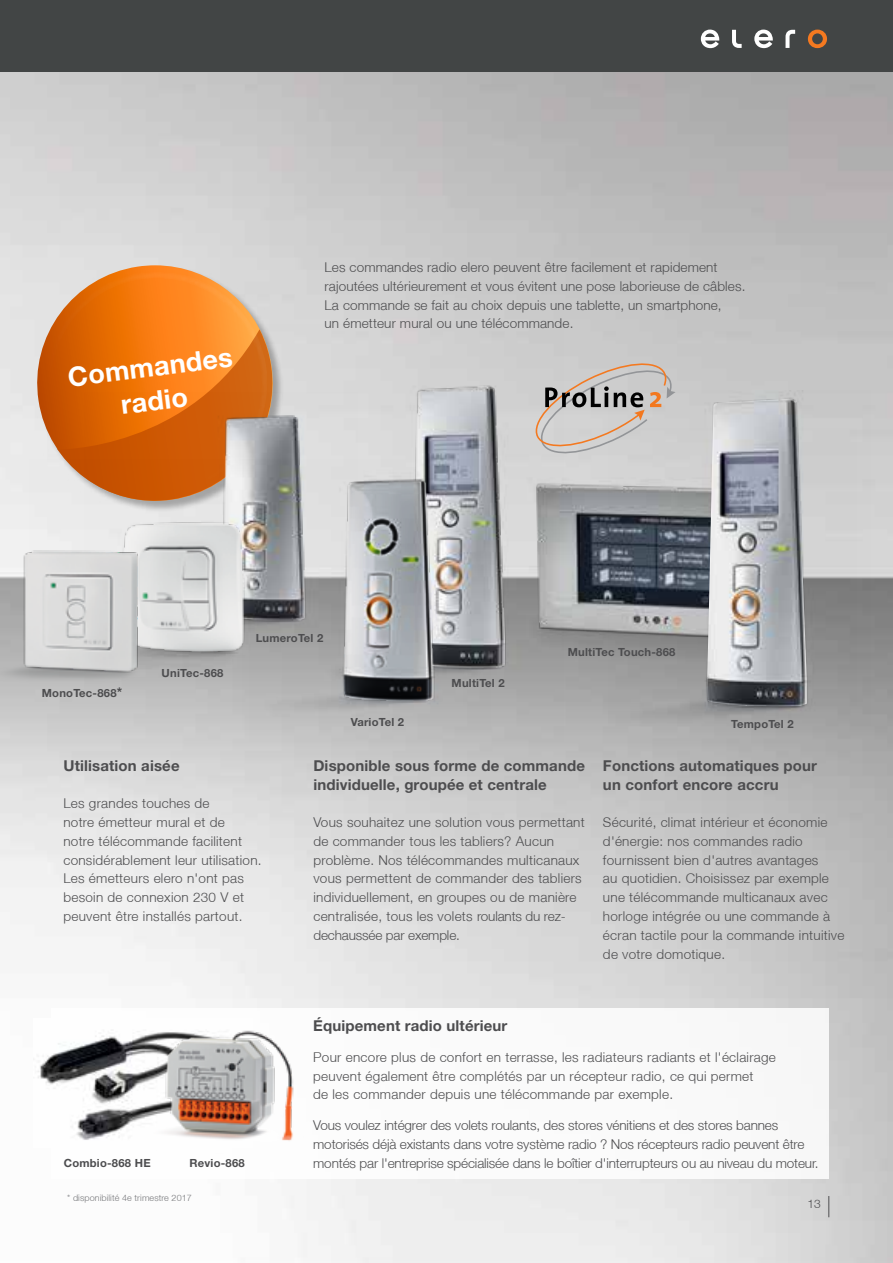
<style>
.page{position:relative;width:893px;height:1263px;background:#fff}
.page>*{position:absolute;margin:0;border:0;box-sizing:border-box;transform-origin:0 0}
.t1{font:700 27px/33.8px "Helvetica Neue LT Pro";color:#fff;text-align:center}
.t2{font:700 15px/18.8px "Helvetica Neue LT Pro";letter-spacing:.01em;color:#4d4d4f}
.t3{font:300 13.5px/18.8px "Helvetica Neue LT";letter-spacing:.02em;color:#4d4d4f}
.t4{font:300 13.5px/18.8px "Helvetica Neue LT";letter-spacing:-.01em;color:#4d4d4f}
.t5{font:300 12px "Helvetica Neue LT";color:#4d4d4f}
.t6{font:700 11.25px "Helvetica Neue LT Pro";letter-spacing:.02em;color:#4d4d4f}
.t7{font:300 9px "Helvetica Neue LT";letter-spacing:.01em;color:#77787b}
.s1{font-size:13.5px}
</style>
<div class="page">
<img style="left:0;top:71px;width:893px;height:1192px">
<img style="left:563px;top:470px;width:45px;height:236px">
<img style="left:250px;top:324px;width:313px;height:418px">
<img style="left:325px;top:369px;width:238px;height:373px">
<svg style="left:536px;top:359px;width:139px;height:94px;background:#c2bcb8"></svg>
<svg style="left:29px;top:265px;width:252px;height:194px;background:#dbd6d3"></svg>
<svg style="left:40px;top:267px;width:231px;height:192px;background:#e68635"></svg>
<img style="left:84px;top:393px;width:274px;height:66px">
<img style="left:29px;top:459px;width:213px;height:218px">
<img style="left:29px;top:517px;width:213px;height:157px">
<img style="left:242px;top:459px;width:248px;height:270px">
<div style="left:52px;top:1008px;width:777px;height:171px;background:#fff"></div>
<img style="left:0;top:540px;width:151px;height:144px">
<img style="left:608px;top:390px;width:263px;height:336px">
<img style="left:707px;top:399px;width:100px;height:307px">
<img style="left:34px;top:1019px;width:63px;height:128px">
<img style="left:97px;top:1030px;width:197px;height:111px">
<div style="left:0;top:0;width:893px;height:71px;background:#424545"></div>
<svg style="left:808px;top:30px;width:19px;height:18px"></svg>
<svg style="left:701px;top:30px;width:18px;height:18px"></svg>
<svg style="left:754px;top:30px;width:19px;height:18px"></svg>
<svg style="left:785px;top:30px;width:10px;height:18px"></svg>
<svg style="left:732px;top:30px;width:10px;height:18px"></svg>
<svg style="left:828px;top:1196px;width:1px;height:21px"></svg>
<h1 class="t1" style="left:66px;top:359px;width:167px;rotate:-7deg">Commandes radio</h1>
<p class="t3" style="left:325px;top:258px;width:422px">Les commandes radio elero peuvent être facilement et rapidement rajoutées ultérieurement et vous évitent une pose laborieuse de câbles.<br>La commande se fait au choix depuis une tablette, un smartphone,<br>un émetteur mural ou une télécommande.</p>
<p class="t6" style="left:42px;top:686px;width:82px">MonoTec-868<span class="s1">*</span></p>
<p class="t6" style="left:162px;top:665px;width:63px">UniTec-868</p>
<p class="t6" style="left:256px;top:631px;width:69px">LumeroTel 2</p>
<p class="t6" style="left:351px;top:714px;width:55px">VarioTel 2</p>
<p class="t6" style="left:452px;top:675px;width:55px">MultiTel 2</p>
<p class="t6" style="left:568px;top:645px;width:109px">MultiTec Touch-868</p>
<p class="t6" style="left:731px;top:717px;width:64px">TempoTel 2</p>
<p class="t2" style="left:63px;top:756px;width:118px">Utilisation aisée</p>
<p class="t3" style="left:63px;top:794px;width:200px">Les grandes touches de<br>notre émetteur mural et de<br>notre télécommande facilitent considérablement leur utilisation.<br>Les émetteurs elero n'ont pas besoin de connexion 230 V et peuvent être installés partout.</p>
<p class="t2" style="left:313px;top:756px;width:273px">Disponible sous forme de commande individuelle, groupée et centrale</p>
<p class="t3" style="left:313px;top:813px;width:273px">Vous souhaitez une solution vous permettant de commander tous les tabliers? Aucun problème. Nos télécommandes multicanaux vous permettent de commander des tabliers individuellement, en groupes ou de manière centralisée, tous les volets roulants du rez&shy;dechaussée par exemple.</p>
<p class="t2" style="left:603px;top:756px;width:216px">Fonctions automatiques pour un confort encore accru</p>
<p class="t3" style="left:603px;top:813px;width:243px">Sécurité, climat intérieur et économie d'énergie: nos commandes radio fournissent bien d'autres avantages<br>au quotidien. Choisissez par exemple une télécommande multicanaux avec horloge intégrée ou une commande à écran tactile pour la commande intuitive de votre domotique.</p>
<p class="t2" style="left:313px;top:1016px;width:196px">Équipement radio ultérieur</p>
<p class="t3" style="left:313px;top:1047px;width:464px">Pour encore plus de confort en terrasse, les radiateurs radiants et l'éclairage peuvent également être complétés par un récepteur radio, ce qui permet<br>de les commander depuis une télécommande par exemple.</p>
<p class="t4" style="left:313px;top:1116px;width:493px">Vous voulez intégrer des volets roulants, des stores vénitiens et des stores bannes motorisés déjà existants dans votre système radio ? Nos récepteurs radio peuvent être</p>
<p class="t6" style="left:64px;top:1155px;width:88px">Combio-868 HE</p>
<p class="t6" style="left:189px;top:1155px;width:57px">Revio-868</p>
<p class="t4" style="left:313px;top:1153px;width:507px">montés par l'entreprise spécialisée dans le boîtier d'interrupteurs ou au niveau du moteur.</p>
<p class="t7" style="left:67px;top:1192px;width:126px">* disponibilité 4e trimestre 2017</p>
<p class="t5" style="left:807px;top:1196px;width:15px">13</p>
</div>
